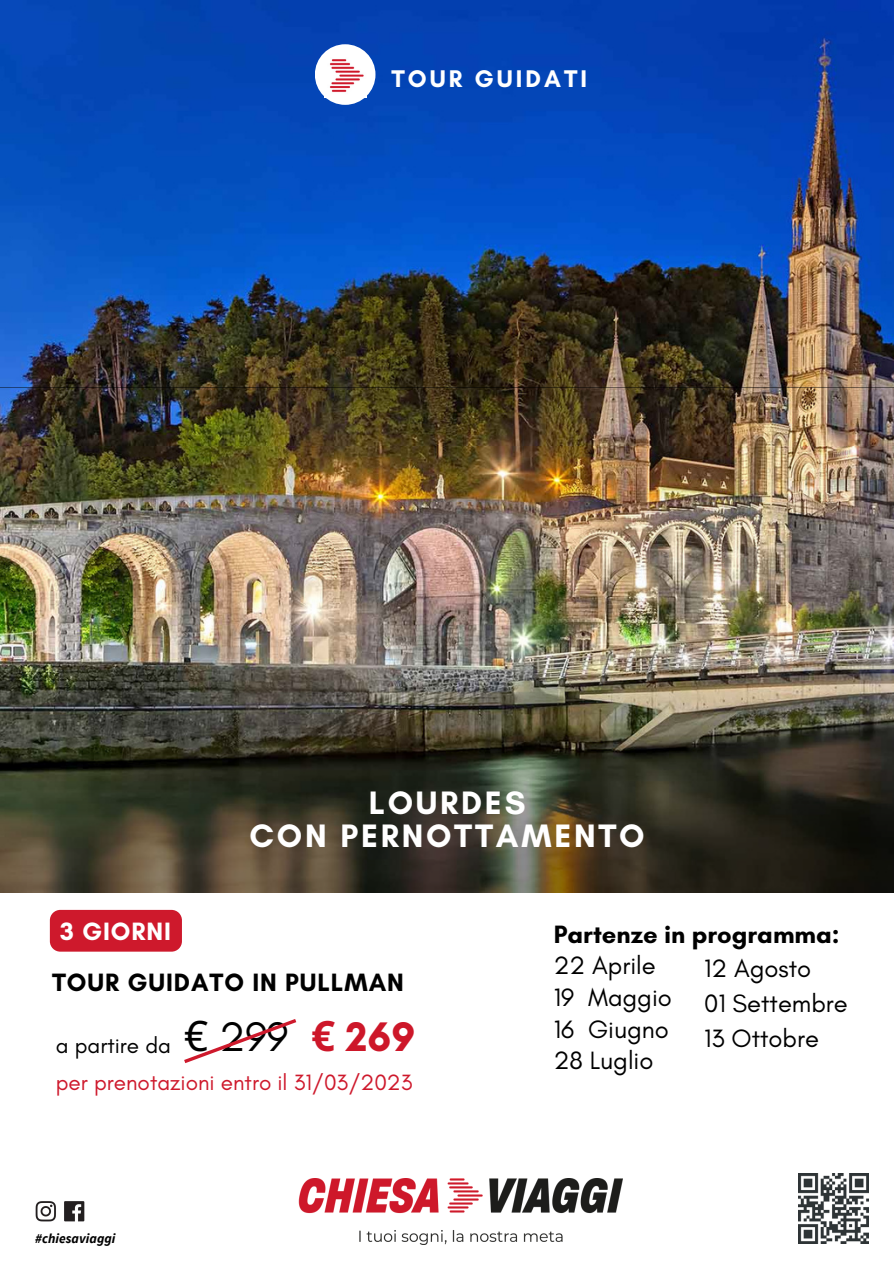
<style>
.page{position:relative;width:894px;height:1264px;background:#fff}
.page>*{position:absolute;margin:0;border:0;box-sizing:border-box;transform-origin:0 0}
.t1{font:42px "Glacial Indifference";color:#000}
.t2{font:700 33px/32.7px "Glacial Indifference";letter-spacing:.085em;color:#fff;text-align:center}
.t3{font:25.5px/31.5px "Glacial Indifference";color:#000}
.t4{font:700 25.5px "Glacial Indifference";letter-spacing:.02em;color:#000}
.t5{font:700 25.5px "Glacial Indifference";color:#000}
.t6{font:700 25.5px "Glacial Indifference";letter-spacing:.035em;color:#fff}
.t7{font:700 24.6px "Glacial Indifference";letter-spacing:.125em;color:#fff}
.t8{font:22.5px "Glacial Indifference";color:#ce192c}
.t9{font:22.5px "Glacial Indifference";color:#000}
.t10{font:italic 700 13.5px "Source Sans Pro";letter-spacing:.005em;color:#000}
.s1{font-family:"Noto Sans"}
.s2{font-family:"Noto Sans";font-weight:700;color:#cd1729}
.s3{font-weight:700;color:#cd1729}
</style>
<div class="page">
<img style="left:0;top:0;width:893px;height:388px">
<img style="left:0;top:388px;width:893px;height:504px">
<div style="left:315px;top:44px;width:60px;height:61px;background:#fff;border-radius:50%"></div>
<img style="left:330px;top:59px;width:37px;height:38px">
<img style="left:298px;top:1178px;width:324px;height:65px">
<img style="left:798px;top:1173px;width:69px;height:70px">
<img style="left:35px;top:1201px;width:50px;height:21px">
<div style="left:50px;top:909px;width:132px;height:42px;background:#ce192c"></div>
<svg style="left:184px;top:1019px;width:113px;height:44px"></svg>
<p class="t7" style="left:391px;top:63px;width:197px">TOUR GUIDATI</p>
<p class="t2" style="left:249px;top:786px;width:396px">LOURDES<br>CON PERNOTTAMENTO</p>
<p class="t6" style="left:60px;top:915px;width:112px">3 GIORNI</p>
<p class="t4" style="left:52px;top:966px;width:353px">TOUR GUIDATO IN PULLMAN</p>
<h1 class="t1" style="left:184px;top:1011px;width:232px"><span class="s1">€</span> 299 <span class="s2">€</span> <span class="s3">269</span></h1>
<p class="t8" style="left:56px;top:1068px;width:358px">per prenotazioni entro il 31/03/2023</p>
<p class="t9" style="left:56px;top:1031px;width:117px">a partire da</p>
<p class="t10" style="left:35px;top:1229px;width:82px">#chiesaviaggi</p>
<p class="t5" style="left:553px;top:918px;width:287px">Partenze in programma:</p>
<p class="t3" style="left:553px;top:949px;width:119px">22 Aprile<br>19 Maggio<br>16 Giugno<br>28 Luglio</p>
<p class="t3" style="left:704px;top:951px;width:145px;line-height:35px">12 Agosto<br>01 Settembre<br>13 Ottobre</p>
</div>
